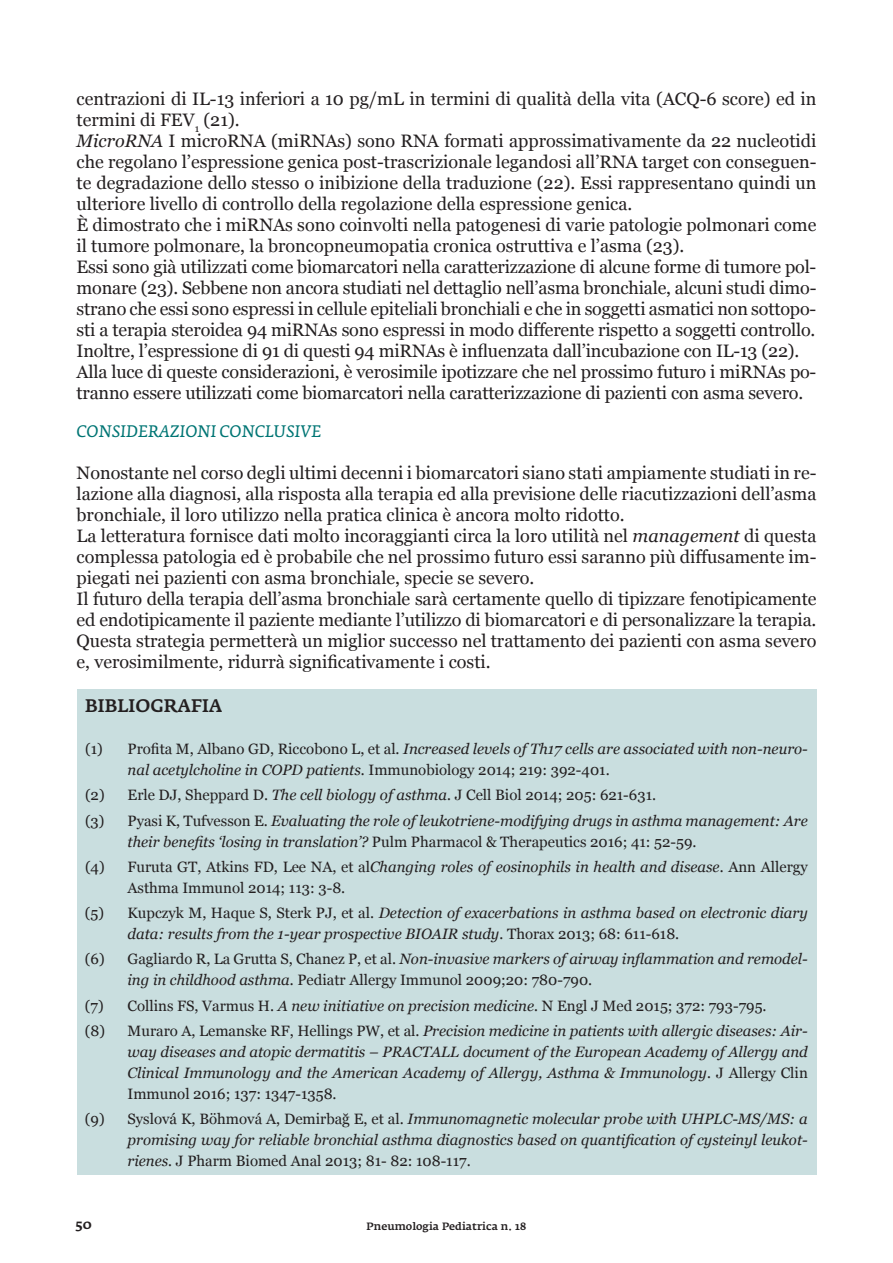
<style>
.page{position:relative;width:893px;height:1263px;background:#fff}
.page>*{position:absolute;margin:0;border:0;box-sizing:border-box;transform-origin:0 0}
.t1{font:18px/21px "Georgia";color:#231f20}
.t2{font:500 18px "Fedra Serif A Pro";color:#231f20}
.t3{font:italic 16.5px "Fedra Serif A Pro";letter-spacing:.01em;color:#007574}
.t4{font:italic 15px/21px "Georgia";color:#231f20}
.t5{font:15px/25.2px "Georgia";color:#231f20}
.t6{font:500 13.5px "Fedra Serif A Pro";color:#231f20}
.t7{font:500 10.5px "Fedra Serif A Pro";color:#231f20}
.s1{font-style:italic}
.s2{font-style:normal}
</style>
<div class="page">
<div style="left:77px;top:689px;width:739px;height:485px;background:#c9dedf"></div>
<p class="t1" style="left:77px;top:87px;width:741px">centrazioni di IL-13 inferiori a 10 pg/mL in termini di qualità della vita (ACQ-6 score) ed in termini di FEV<sub>1</sub> (21).<br><span class="s1">MicroRNA</span> I microRNA (miRNAs) sono RNA formati approssimativamente da 22 nucleotidi che regolano l’espressione genica post-trascrizionale legandosi all’RNA target con conseguen&shy;te degradazione dello stesso o inibizione della traduzione (22). Essi rappresentano quindi un ulteriore livello di controllo della regolazione della espressione genica.<br>È dimostrato che i miRNAs sono coinvolti nella patogenesi di varie patologie polmonari come il tumore polmonare, la broncopneumopatia cronica ostruttiva e l’asma (23).<br>Essi sono già utilizzati come biomarcatori nella caratterizzazione di alcune forme di tumore pol&shy;monare (23). Sebbene non ancora studiati nel dettaglio nell’asma bronchiale, alcuni studi dimo&shy;strano che essi sono espressi in cellule epiteliali bronchiali e che in soggetti asmatici non sottopo&shy;sti a terapia steroidea 94 miRNAs sono espressi in modo differente rispetto a soggetti controllo.<br>Inoltre, l’espressione di 91 di questi 94 miRNAs è influenzata dall’incubazione con IL-13 (22).<br>Alla luce di queste considerazioni, è verosimile ipotizzare che nel prossimo futuro i miRNAs po&shy;tranno essere utilizzati come biomarcatori nella caratterizzazione di pazienti con asma severo.</p>
<p class="t3" style="left:77px;top:421px;width:246px">CONSIDERAZIONI CONCLUSIVE</p>
<p class="t1" style="left:77px;top:461px;width:741px">Nonostante nel corso degli ultimi decenni i biomarcatori siano stati ampiamente studiati in re&shy;lazione alla diagnosi, alla risposta alla terapia ed alla previsione delle riacutizzazioni dell’asma bronchiale, il loro utilizzo nella pratica clinica è ancora molto ridotto.<br>La letteratura fornisce dati molto incoraggianti circa la loro utilità nel <span class="s1">management</span> di questa complessa patologia ed è probabile che nel prossimo futuro essi saranno più diffusamente im&shy;piegati nei pazienti con asma bronchiale, specie se severo.<br>Il futuro della terapia dell’asma bronchiale sarà certamente quello di tipizzare fenotipicamente ed endotipicamente il paziente mediante l’utilizzo di biomarcatori e di personalizzare la terapia.<br>Questa strategia permetterà un miglior successo nel trattamento dei pazienti con asma severo e, verosimilmente, ridurrà significativamente i costi.</p>
<p class="t2" style="left:85px;top:694px;width:139px">BIBLIOGRAFIA</p>
<p class="t4" style="left:128px;top:738px;width:682px;text-indent:-43px"><span class="s2">(1) Profita M, Albano GD, Riccobono L, et al.</span> Increased levels of Th17 cells are associated with non-neuro&shy;nal acetylcholine in COPD patients. <span class="s2">Immunobiology 2014; 219: 392-401.</span></p>
<p class="t4" style="left:85px;top:782px;width:724px;line-height:25.2px"><span class="s2">(2) Erle DJ, Sheppard D.</span> The cell biology of asthma. <span class="s2">J Cell Biol 2014; 205: 621-631.<br>(3) Pyasi K, Tufvesson E.</span> Evaluating the role of leukotriene-modifying drugs in asthma management: Are</p>
<p class="t5" style="left:85px;top:828px;width:724px;text-indent:43px"><span class="s1">their benefits ‘losing in translation’?</span> Pulm Pharmacol &amp; Therapeutics 2016; 41: 52-59.<br>(4) Furuta GT, Atkins FD, Lee NA, et al<span class="s1">Changing roles of eosinophils in health and disease.</span> Ann Allergy</p>
<p class="t5" style="left:85px;top:874px;width:724px;text-indent:43px">Asthma Immunol 2014; 113: 3-8.<br>(5) Kupczyk M, Haque S, Sterk PJ, et al. <span class="s1">Detection of exacerbations in asthma based on electronic diary</span></p>
<p class="t4" style="left:85px;top:921px;width:724px;line-height:25.2px;text-indent:43px">data: results from the 1-year prospective BIOAIR study. <span class="s2">Thorax 2013; 68: 611-618.<br>(6) Gagliardo R, La Grutta S, Chanez P, et al.</span> Non-invasive markers of airway inflammation and remodel-</p>
<p class="t5" style="left:85px;top:967px;width:724px;text-indent:43px"><span class="s1">ing in childhood asthma.</span> Pediatr Allergy Immunol 2009;20: 780-790.<br>(7) Collins FS, Varmus H. <span class="s1">A new initiative on precision medicine.</span> N Engl J Med 2015; 372: 793-795.<br>(8) Muraro A, Lemanske RF, Hellings PW, et al. <span class="s1">Precision medicine in patients with allergic diseases: Air-</span></p>
<p class="t4" style="left:127px;top:1040px;width:682px;text-align:justify">way diseases and atopic dermatitis – PRACTALL document of the European Academy of Allergy and Clinical Immunology and the American Academy of Allergy, Asthma &amp; Immunology. <span class="s2">J Allergy Clin Immunol 2016; 137: 1347-1358.</span></p>
<p class="t4" style="left:127px;top:1108px;width:682px;text-align:justify;text-indent:-43px"><span class="s2">(9) Syslová K, Böhmová A, Demirbağ E, et al.</span> Immunomagnetic molecular probe with UHPLC-MS/MS: a promising way for reliable bronchial asthma diagnostics based on quantification of cysteinyl leukot&shy;rienes. <span class="s2">J Pharm Biomed Anal 2013; 81- 82: 108-117.</span></p>
<p class="t6" style="left:75px;top:1216px;width:18px">50</p>
<p class="t7" style="left:367px;top:1220px;width:161px">Pneumologia Pediatrica n. 18</p>
</div>
